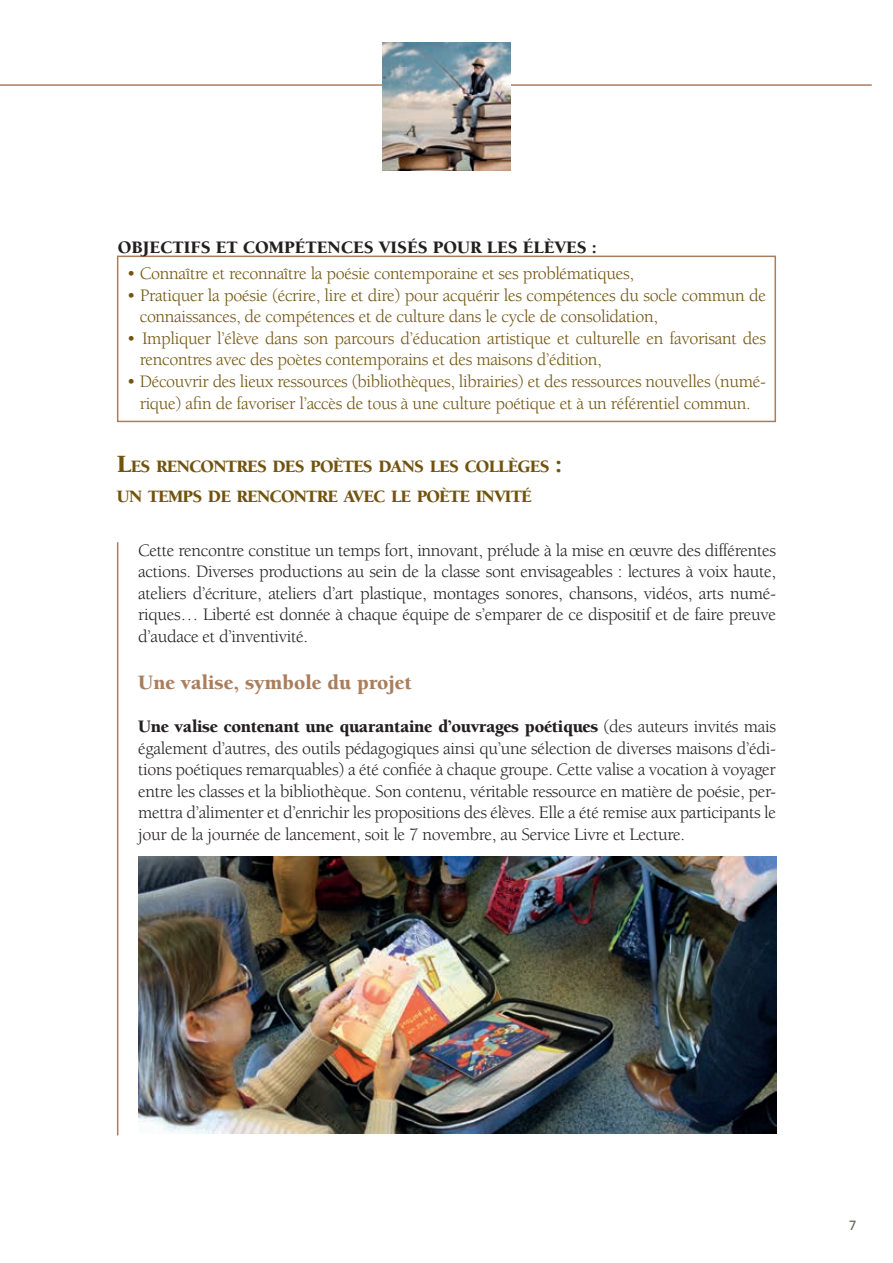
<style>
.page{position:relative;width:893px;height:1263px;background:#fff}
.page>*{position:absolute;margin:0;border:0;box-sizing:border-box;transform-origin:0 0}
.t1{font:900 21px "Berkeley";color:#a97e5d}
.t2{font:18px/21.6px "Berkeley";letter-spacing:-.02em;color:#231f20;text-align:justify}
.t3{font:18px/21.6px "Berkeley";letter-spacing:-.02em;color:#71530e}
.t4{font:900 18px "Berkeley";color:#231f20}
.t5{font:900 17.85px/30.6px "Berkeley";letter-spacing:-.045em;color:#71530e}
.t6{font:15px "Calibri";color:#665c52}
.s1{font-size:25.5px}
.s2{font-weight:900}
</style>
<div class="page">
<hr style="left:0;top:84px;width:872px;height:2px;background:#a97e5d">
<img style="left:383px;top:43px;width:127px;height:127px">
<hr style="left:117px;top:542px;width:1px;height:593px;background:#a97e5d">
<div style="left:117px;top:256px;width:659px;height:166px;border:2px solid #a97e5d"></div>
<img style="left:138px;top:856px;width:638px;height:277px">
<p class="t4" style="left:118px;top:237px;width:481px">OBJECTIFS ET COMPÉTENCES VISÉS POUR LES ÉLÈVES :</p>
<p class="t3" style="left:127px;top:263px;width:509px">• Connaître et reconnaître la poésie contemporaine et ses problématiques,</p>
<p class="t3" style="left:140px;top:284px;width:628px;text-indent:-13px">• Pratiquer la poésie (écrire, lire et dire) pour acquérir les compétences du socle commun de connaissances, de compétences et de culture dans le cycle de consolidation,</p>
<p class="t3" style="left:140px;top:328px;width:628px;text-indent:-13px">• Impliquer l’élève dans son parcours d’éducation artistique et culturelle en favorisant des rencontres avec des poètes contemporains et des maisons d’édition,</p>
<p class="t3" style="left:127px;top:371px;width:641px;text-align:center">• Découvrir des lieux ressources (bibliothèques, librairies) et des ressources nouvelles (numé&shy;rique) afin de favoriser l’accès de tous à une culture poétique et à un référentiel commun.</p>
<p class="t5" style="left:117px;top:451px;width:447px"><span class="s1">L</span>ES RENCONTRES DES POÈTES DANS LES COLLÈGES <span class="s1">:<br></span>UN TEMPS DE RENCONTRE AVEC LE POÈTE INVITÉ</p>
<p class="t2" style="left:138px;top:539px;width:639px">Cette rencontre constitue un temps fort, innovant, prélude à la mise en œuvre des différentes actions. Diverses productions au sein de la classe sont envisageables : lectures à voix haute, ateliers d’écriture, ateliers d’art plastique, montages sonores, chansons, vidéos, arts numé&shy;riques… Liberté est donnée à chaque équipe de s’emparer de ce dispositif et de faire preuve d’audace et d’inventivité.</p>
<p class="t1" style="left:138px;top:671px;width:275px">Une valise, symbole du projet</p>
<p class="t2" style="left:138px;top:716px;width:639px"><span class="s2">Une valise contenant une quarantaine d’ouvrages poétiques</span> (des auteurs invités mais également d’autres, des outils pédagogiques ainsi qu’une sélection de diverses maisons d’édi&shy;tions poétiques remarquables) a été confiée à chaque groupe. Cette valise a vocation à voyager entre les classes et la bibliothèque. Son contenu, véritable ressource en matière de poésie, per&shy;mettra d’alimenter et d’enrichir les propositions des élèves. Elle a été remise aux participants le jour de la journée de lancement, soit le 7 novembre, au Service Livre et Lecture.</p>
<p class="t6" style="left:849px;top:1216px;width:9px">7</p>
</div>
